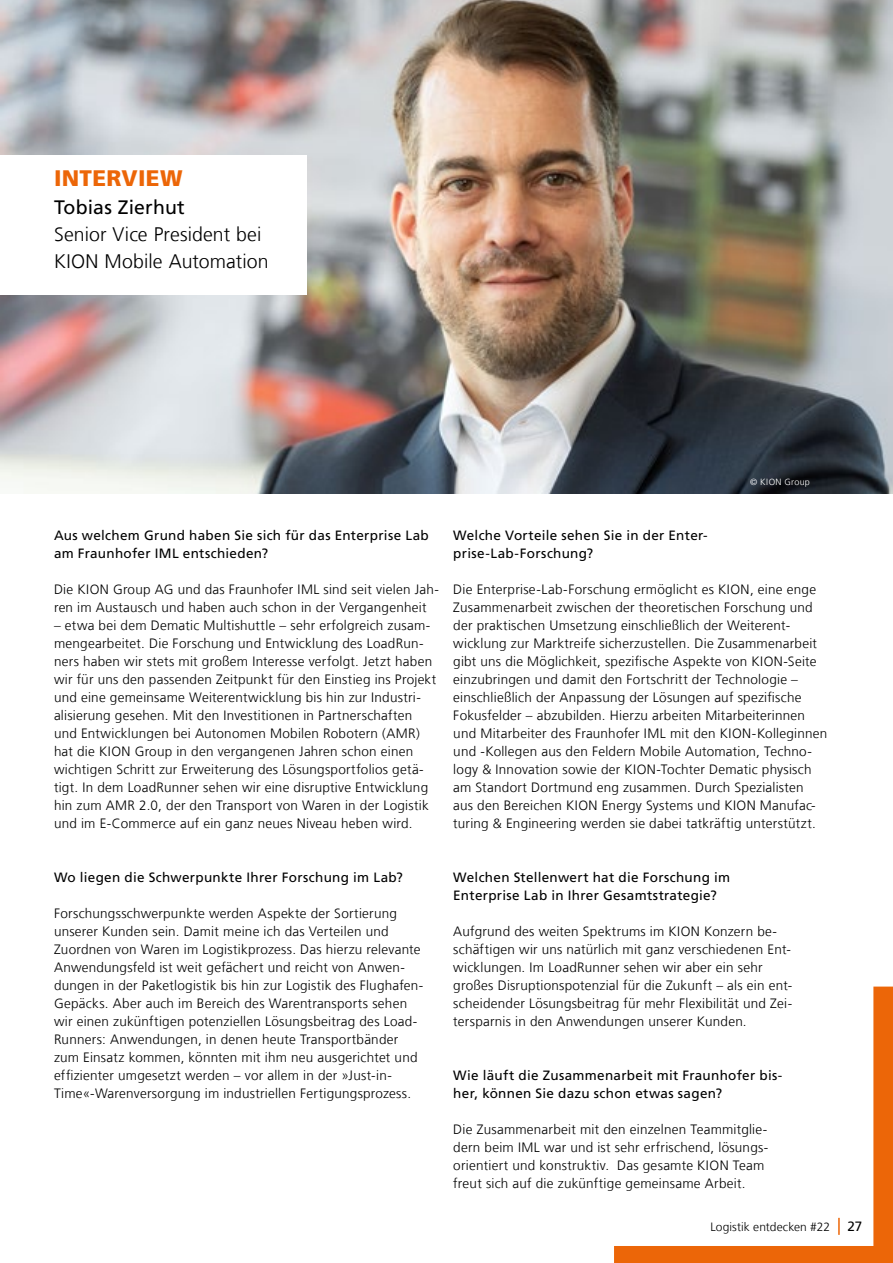
<style>
.page{position:relative;width:893px;height:1263px;background:#fff}
.page>*{position:absolute;margin:0;border:0;box-sizing:border-box;transform-origin:0 0}
.t1{font:900 22.5px "Frutiger LT Com";letter-spacing:.015em;color:#ec6608}
.t2{font:300 19.5px/27px "Frutiger LT Com";letter-spacing:.005em;color:#000}
.t3{font:19.5px "Frutiger LT Com";letter-spacing:.005em;color:#000}
.t4{font:300 13.5px/18px "Frutiger LT Com";letter-spacing:.02em;color:#000}
.t5{font:13.5px/18px "Frutiger LT Com";letter-spacing:.02em;color:#000}
.t6{font:300 12px "Frutiger LT Com";letter-spacing:.005em;color:#000}
.t7{font:300 9px "Frutiger LT Com";letter-spacing:.03em;color:#fff}
</style>
<div class="page">
<svg style="left:614px;top:986px;width:279px;height:277px"></svg>
<svg style="left:838px;top:1218px;width:2px;height:17px"></svg>
<img style="left:0;top:0;width:893px;height:493px">
<div style="left:0;top:155px;width:307px;height:139px;background:#fff"></div>
<h1 class="t1" style="left:54px;top:165px;width:130px">INTERVIEW</h1>
<h2 class="t3" style="left:54px;top:196px;width:132px">Tobias Zierhut</h2>
<h2 class="t2" style="left:54px;top:221px;width:216px">Senior Vice President bei<br>KION Mobile Automation</h2>
<p class="t7" style="left:750px;top:476px;width:61px">© KION Group</p>
<p class="t5" style="left:54px;top:526px;width:376px">Aus welchem Grund haben Sie sich für das Enterprise Lab am Fraunhofer IML entschieden?</p>
<p class="t4" style="left:54px;top:580px;width:386px">Die KION Group AG und das Fraunhofer IML sind seit vielen Jah&shy;ren im Austausch und haben auch schon in der Vergangenheit</p>
<p class="t4" style="left:54px;top:616px;width:384px">– etwa bei dem Dematic Multishuttle – sehr erfolgreich zusam&shy;mengearbeitet. Die Forschung und Entwicklung des LoadRun&shy;ners haben wir stets mit großem Interesse verfolgt. Jetzt haben wir für uns den passenden Zeitpunkt für den Einstieg ins Projekt und eine gemeinsame Weiterentwicklung bis hin zur Industri&shy;alisierung gesehen. Mit den Investitionen in Partnerschaften und Entwicklungen bei Autonomen Mobilen Robotern (AMR) hat die KION Group in den vergangenen Jahren schon einen wichtigen Schritt zur Erweiterung des Lösungsportfolios getä&shy;tigt. In dem LoadRunner sehen wir eine disruptive Entwicklung hin zum AMR 2.0, der den Transport von Waren in der Logistik und im E-Commerce auf ein ganz neues Niveau heben wird.</p>
<p class="t5" style="left:453px;top:526px;width:256px">Welche Vorteile sehen Sie in der Enter&shy;prise-Lab-Forschung?</p>
<p class="t4" style="left:453px;top:580px;width:376px">Die Enterprise-Lab-Forschung ermöglicht es KION, eine enge Zusammenarbeit zwischen der theoretischen Forschung und der praktischen Umsetzung einschließlich der Weiterent&shy;wicklung zur Marktreife sicherzustellen. Die Zusammenarbeit gibt uns die Möglichkeit, spezifische Aspekte von KION-Seite einzubringen und damit den Fortschritt der Technologie – einschließlich der Anpassung der Lösungen auf spezifische Fokusfelder – abzubilden. Hierzu arbeiten Mitarbeiterinnen und Mitarbeiter des Fraunhofer IML mit den KION-Kolleginnen und -Kollegen aus den Feldern Mobile Automation, Techno&shy;logy &amp; Innovation sowie der KION-Tochter Dematic physisch am Standort Dortmund eng zusammen. Durch Spezialisten<br>aus den Bereichen KION Energy Systems und KION Manufac&shy;turing &amp; Engineering werden sie dabei tatkräftig unterstützt.</p>
<p class="t5" style="left:54px;top:868px;width:350px">Wo liegen die Schwerpunkte Ihrer Forschung im Lab?</p>
<p class="t4" style="left:54px;top:904px;width:371px">Forschungsschwerpunkte werden Aspekte der Sortierung unserer Kunden sein. Damit meine ich das Verteilen und Zuordnen von Waren im Logistikprozess. Das hierzu relevante Anwendungsfeld ist weit gefächert und reicht von Anwen&shy;dungen in der Paketlogistik bis hin zur Logistik des Flughafen-Gepäcks. Aber auch im Bereich des Warentransports sehen wir einen zukünftigen potenziellen Lösungsbeitrag des Load-Runners: Anwendungen, in denen heute Transportbänder zum Einsatz kommen, könnten mit ihm neu ausgerichtet und effizienter umgesetzt werden – vor allem in der »Just-in-Time«-Warenversorgung im industriellen Fertigungsprozess.</p>
<p class="t5" style="left:453px;top:868px;width:278px">Welchen Stellenwert hat die Forschung im<br>Enterprise Lab in Ihrer Gesamtstrategie?</p>
<p class="t4" style="left:453px;top:922px;width:341px">Aufgrund des weiten Spektrums im KION Konzern be&shy;schäftigen wir uns natürlich mit ganz verschiedenen Ent&shy;wicklungen. Im LoadRunner sehen wir aber ein sehr großes Disruptionspotenzial für die Zukunft – als ein ent&shy;scheidender Lösungsbeitrag für mehr Flexibilität und Zei&shy;tersparnis in den Anwendungen unserer Kunden.</p>
<p class="t5" style="left:453px;top:1066px;width:331px">Wie läuft die Zusammenarbeit mit Fraunhofer bis&shy;her, können Sie dazu schon etwas sagen?</p>
<p class="t4" style="left:453px;top:1120px;width:316px">Die Zusammenarbeit mit den einzelnen Teammitglie&shy;dern beim IML war und ist sehr erfrischend, lösungs&shy;orientiert und konstruktiv. Das gesamte KION Team freut sich auf die zukünftige gemeinsame Arbeit.</p>
<p class="t6" style="left:710px;top:1220px;width:121px">Logistik entdecken #22</p>
<p class="t5" style="left:847px;top:1217px;width:16px">27</p>
</div>
